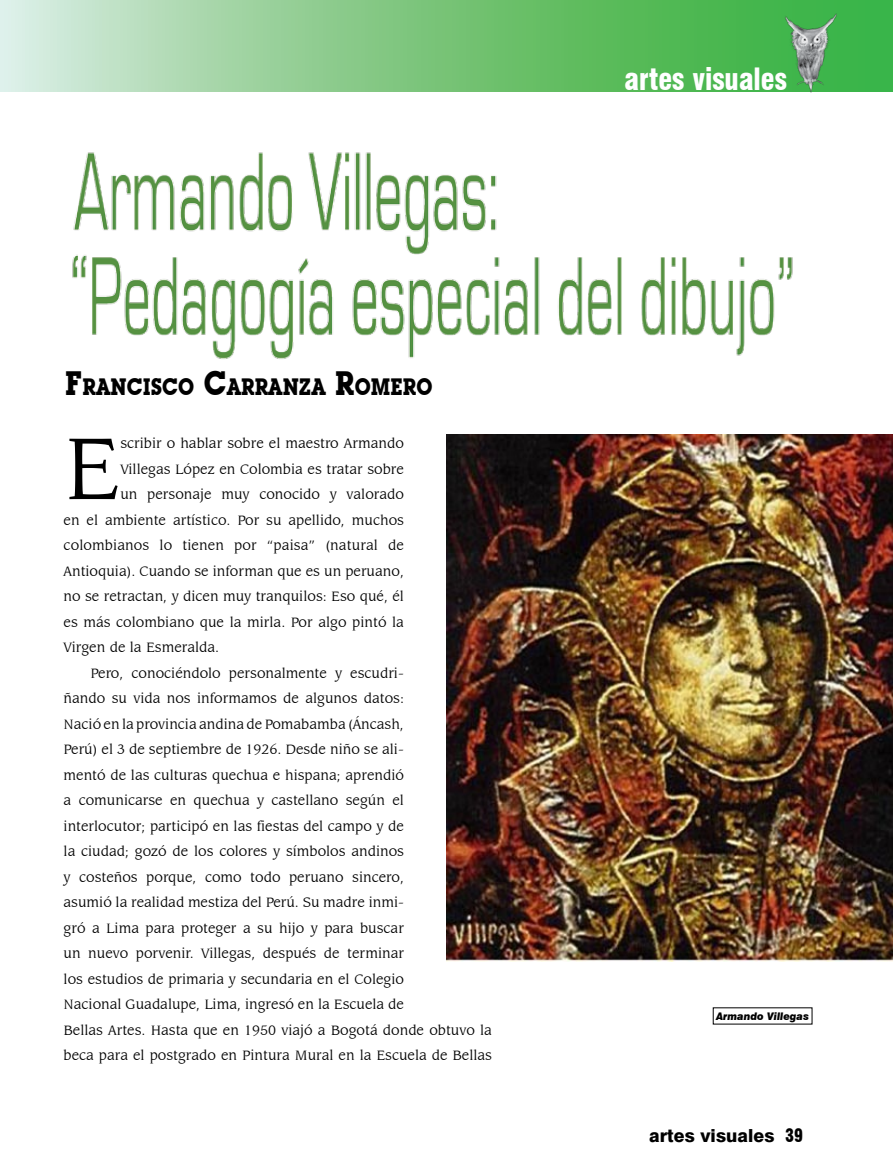
<style>
.page{position:relative;width:893px;height:1170px;background:#fff}
.page>*{position:absolute;margin:0;border:0;box-sizing:border-box;transform-origin:0 0}
.t1{font:96.3px "Leawood IT Cby BT";color:#000}
.t2{font:900 condensed 30px "Swiss 721 BT";color:#fff;scale:.93 1}
.t3{font:700 23.1px "Lubalin Graph IT Cby BT";color:#000;scale:.88 1}
.t4{font:800 18px "Swiss 721 BT";color:#000}
.t5{font:15px "Leawood IT Cby BT";color:#000}
.t6{font:italic 900 10.5px "Swiss 721 BT";color:#000;scale:.95 1}
.s1{font-size:33px}
.s2{font-weight:900;font-stretch:condensed}
</style>
<div class="page">
<img style="left:72px;top:152px;width:721px;height:207px">
<svg style="left:0;top:0;width:893px;height:92px;background:#82ca86"></svg>
<img style="left:784px;top:13px;width:57px;height:80px">
<img style="left:446px;top:434px;width:447px;height:527px">
<h3 class="t3" style="left:65px;top:373px;width:419px"><span class="s1">F</span>RANCISCO <span class="s1">C</span>ARRANZA <span class="s1">R</span>OMERO</h3>
<h1 class="t1" style="left:64px;top:412px;width:58px">E</h1>
<p class="t5" style="left:120px;top:434px;width:285px">scribir o hablar sobre el maestro Armando</p>
<p class="t5" style="left:120px;top:460px;width:285px">Villegas López en Colombia es tratar sobre</p>
<p class="t5" style="left:120px;top:485px;width:285px">un personaje muy conocido y valorado</p>
<p class="t5" style="left:64px;top:511px;width:342px">en el ambiente artístico. Por su apellido, muchos</p>
<p class="t5" style="left:64px;top:536px;width:342px">colombianos lo tienen por “paisa” (natural de</p>
<p class="t5" style="left:64px;top:562px;width:342px">Antioquia). Cuando se informan que es un peruano,</p>
<p class="t5" style="left:64px;top:587px;width:342px">no se retractan, y dicen muy tranquilos: Eso qué, él</p>
<p class="t5" style="left:64px;top:613px;width:342px">es más colombiano que la mirla. Por algo pintó la</p>
<p class="t5" style="left:64px;top:638px;width:157px">Virgen de la Esmeralda.</p>
<p class="t5" style="left:91px;top:664px;width:315px">Pero, conociéndolo personalmente y escudri-</p>
<p class="t5" style="left:64px;top:689px;width:342px">ñando su vida nos informamos de algunos datos:</p>
<p class="t5" style="left:64px;top:715px;width:342px">Nació en la provincia andina de Pomabamba (Áncash,</p>
<p class="t5" style="left:64px;top:740px;width:342px">Perú) el 3 de septiembre de 1926. Desde niño se ali-</p>
<p class="t5" style="left:64px;top:766px;width:342px">mentó de las culturas quechua e hispana; aprendió</p>
<p class="t5" style="left:64px;top:791px;width:342px">a comunicarse en quechua y castellano según el</p>
<p class="t5" style="left:64px;top:817px;width:342px">interlocutor; participó en las fiestas del campo y de</p>
<p class="t5" style="left:64px;top:842px;width:342px">la ciudad; gozó de los colores y símbolos andinos</p>
<p class="t5" style="left:64px;top:868px;width:342px">y costeños porque, como todo peruano sincero,</p>
<p class="t5" style="left:64px;top:893px;width:342px">asumió la realidad mestiza del Perú. Su madre inmi-</p>
<p class="t5" style="left:64px;top:919px;width:342px">gró a Lima para proteger a su hijo y para buscar</p>
<p class="t5" style="left:64px;top:944px;width:342px">un nuevo porvenir. Villegas, después de terminar</p>
<p class="t5" style="left:64px;top:970px;width:342px">los estudios de primaria y secundaria en el Colegio</p>
<p class="t5" style="left:64px;top:995px;width:342px">Nacional Guadalupe, Lima, ingresó en la Escuela de</p>
<p class="t5" style="left:64px;top:1021px;width:430px">Bellas Artes. Hasta que en 1950 viajó a Bogotá donde obtuvo la</p>
<p class="t5" style="left:64px;top:1046px;width:430px">beca para el postgrado en Pintura Mural en la Escuela de Bellas</p>
<h2 class="t2" style="left:624px;top:61px;width:176px">artes visuales</h2>
<p class="t6" style="left:716px;top:1009px;width:99px">Armando Villegas</p>
<p class="t4" style="left:649px;top:1124px;width:156px">artes visuales <span class="s2">39</span></p>
</div>
